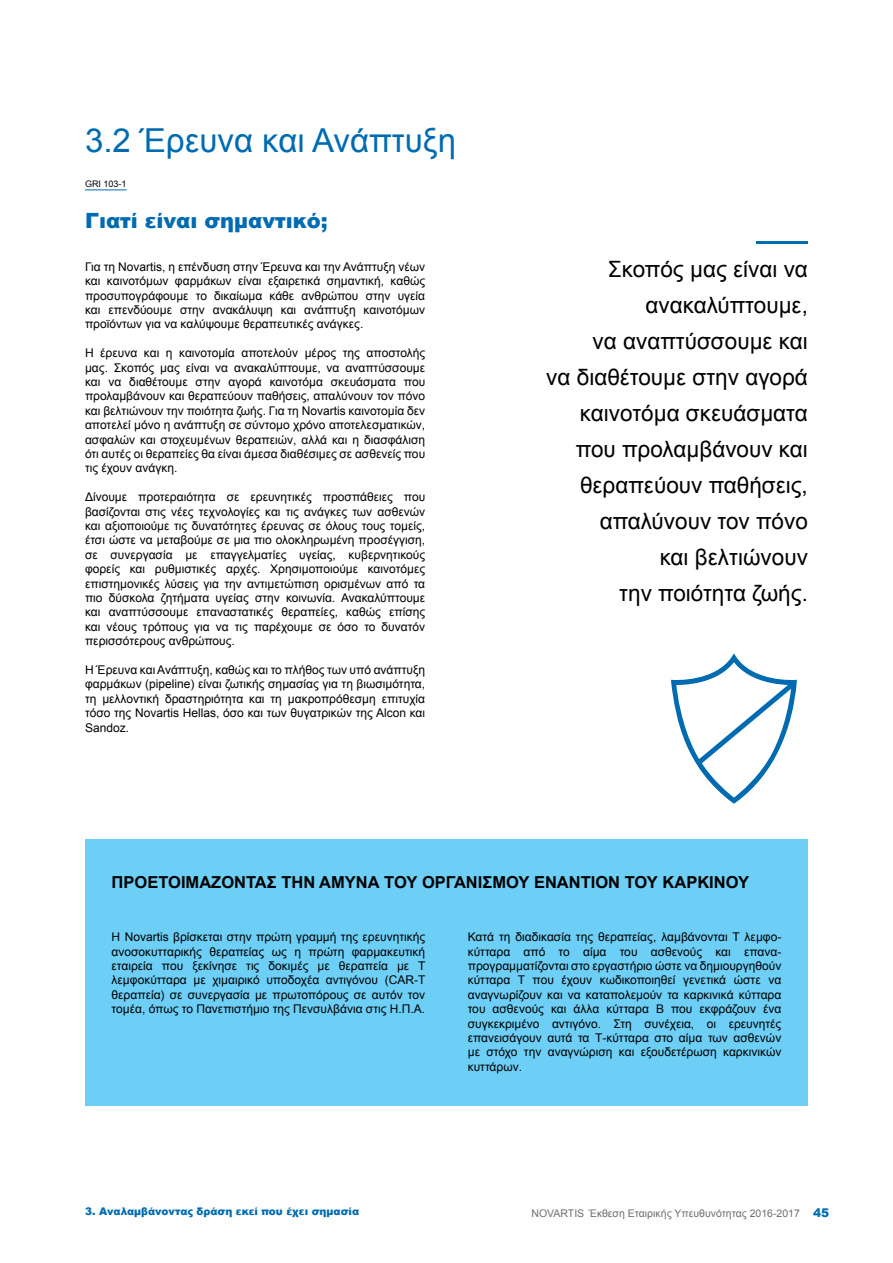
<style>
.page{position:relative;width:893px;height:1263px;background:#fff}
.page>*{position:absolute;margin:0;border:0;box-sizing:border-box;transform-origin:0 0}
.t1{font:33px "Arial";color:#006bb1}
.t2{font:22.5px/36px "Arial";color:#000;text-align:right}
.t3{font:900 21px "Arial";color:#006bb1}
.t4{font:700 16.5px "Arial";color:#000}
.t5{font:12px/14.4px "Arial";color:#000;text-align:justify}
.t6{font:10.5px "Arial";color:#6d6e71}
.t7{font:900 10.5px "Arial";color:#006bb1}
.t8{font:9px "Arial";color:#000}
.s1{font-weight:900;font-size:12px;color:#006bb1}
</style>
<div class="page">
<hr style="left:756px;top:241px;width:52px;height:3px;background:#006bb1">
<div style="left:85px;top:839px;width:723px;height:267px;background:#6dcff6"></div>
<svg style="left:671px;top:653px;width:126px;height:151px"></svg>
<hr style="left:85px;top:190px;width:42px;height:1px;background:#006bb1">
<h1 class="t1" style="left:85px;top:118px;width:373px">3.2 Έρευνα και Ανάπτυξη</h1>
<p class="t8" style="left:85px;top:178px;width:43px">GRI 103-1</p>
<h3 class="t3" style="left:85px;top:205px;width:244px">Γιατί είναι σημαντικό;</h3>
<p class="t5" style="left:85px;top:259px;width:342px">Για τη Novartis, η επένδυση στην Έρευνα και την Ανάπτυξη νέων και καινοτόμων φαρμάκων είναι εξαιρετικά σημαντική, καθώς προσυπογράφουμε το δικαίωμα κάθε ανθρώπου στην υγεία και επενδύουμε στην ανακάλυψη και ανάπτυξη καινοτόμων προϊόντων για να καλύψουμε θεραπευτικές ανάγκες.</p>
<p class="t5" style="left:85px;top:346px;width:342px">Η έρευνα και η καινοτομία αποτελούν μέρος της αποστολής μας. Σκοπός μας είναι να ανακαλύπτουμε, να αναπτύσσουμε και να διαθέτουμε στην αγορά καινοτόμα σκευάσματα που προλαμβάνουν και θεραπεύουν παθήσεις, απαλύνουν τον πόνο και βελτιώνουν την ποιότητα ζωής. Για τη Novartis καινοτομία δεν αποτελεί μόνο η ανάπτυξη σε σύντομο χρόνο αποτελεσματικών, ασφαλών και στοχευμένων θεραπειών, αλλά και η διασφάλιση ότι αυτές οι θεραπείες θα είναι άμεσα διαθέσιμες σε ασθενείς που τις έχουν ανάγκη.</p>
<p class="t5" style="left:85px;top:490px;width:342px">Δίνουμε προτεραιότητα σε ερευνητικές προσπάθειες που βασίζονται στις νέες τεχνολογίες και τις ανάγκες των ασθενών και αξιοποιούμε τις δυνατότητες έρευνας σε όλους τους τομείς, έτσι ώστε να μεταβούμε σε μια πιο ολοκληρωμένη προσέγγιση, σε συνεργασία με επαγγελματίες υγείας, κυβερνητικούς φορείς και ρυθμιστικές αρχές. Χρησιμοποιούμε καινοτόμες επιστημονικές λύσεις για την αντιμετώπιση ορισμένων από τα πιο δύσκολα ζητήματα υγείας στην κοινωνία. Ανακαλύπτουμε και αναπτύσσουμε επαναστατικές θεραπείες, καθώς επίσης και νέους τρόπους για να τις παρέχουμε σε όσο το δυνατόν περισσότερους ανθρώπους.</p>
<p class="t5" style="left:85px;top:663px;width:342px">Η Έρευνα και Ανάπτυξη, καθώς και το πλήθος των υπό ανάπτυξη φαρμάκων (pipeline) είναι ζωτικής σημασίας για τη βιωσιμότητα, τη μελλοντική δραστηριότητα και τη μακροπρόθεσμη επιτυχία τόσο της Novartis Hellas, όσο και των θυγατρικών της Alcon και Sandoz.</p>
<h2 class="t2" style="left:546px;top:252px;width:263px">Σκοπός μας είναι να ανακαλύπτουμε,<br>να αναπτύσσουμε και<br>να διαθέτουμε στην αγορά καινοτόμα σκευάσματα που προλαμβάνουν και θεραπεύουν παθήσεις, απαλύνουν τον πόνο<br>και βελτιώνουν<br>την ποιότητα ζωής.</h2>
<h3 class="t4" style="left:112px;top:871px;width:639px">ΠΡΟΕΤΟΙΜΑΖΟΝΤΑΣ ΤΗΝ ΑΜΥΝΑ ΤΟΥ ΟΡΓΑΝΙΣΜΟΥ ΕΝΑΝΤΙΟΝ ΤΟΥ ΚΑΡΚΙΝΟΥ</h3>
<p class="t5" style="left:112px;top:930px;width:315px">Η Novartis βρίσκεται στην πρώτη γραμμή της ερευνητικής ανοσοκυτταρικής θεραπείας ως η πρώτη φαρμακευτική εταιρεία που ξεκίνησε τις δοκιμές με θεραπεία με Τ λεμφοκύτταρα με χιμαιρικό υποδοχέα αντιγόνου (CAR-T θεραπεία) σε συνεργασία με πρωτοπόρους σε αυτόν τον τομέα, όπως το Πανεπιστήμιο της Πενσυλβάνια στις Η.Π.Α.</p>
<p class="t5" style="left:468px;top:930px;width:315px">Κατά τη διαδικασία της θεραπείας, λαμβάνονται Τ λεμφο&shy;κύτταρα από το αίμα του ασθενούς και επανα&shy;προγραμματίζονται στο εργαστήριο ώστε να δημιουργηθούν κύτταρα Τ που έχουν κωδικοποιηθεί γενετικά ώστε να αναγνωρίζουν και να καταπολεμούν τα καρκινικά κύτταρα του ασθενούς και άλλα κύτταρα Β που εκφράζουν ένα συγκεκριμένο αντιγόνο. Στη συνέχεια, οι ερευνητές επανεισάγουν αυτά τα Τ-κύτταρα στο αίμα των ασθενών με στόχο την αναγνώριση και εξουδετέρωση καρκινικών κυττάρων.</p>
<p class="t7" style="left:85px;top:1204px;width:276px">3. Αναλαμβάνοντας δράση εκεί που έχει σημασία</p>
<p class="t6" style="left:532px;top:1207px;width:299px">novartis Έκθεση Εταιρικής Υπευθυνότητας 2016-2017 <span class="s1">45</span></p>
</div>
